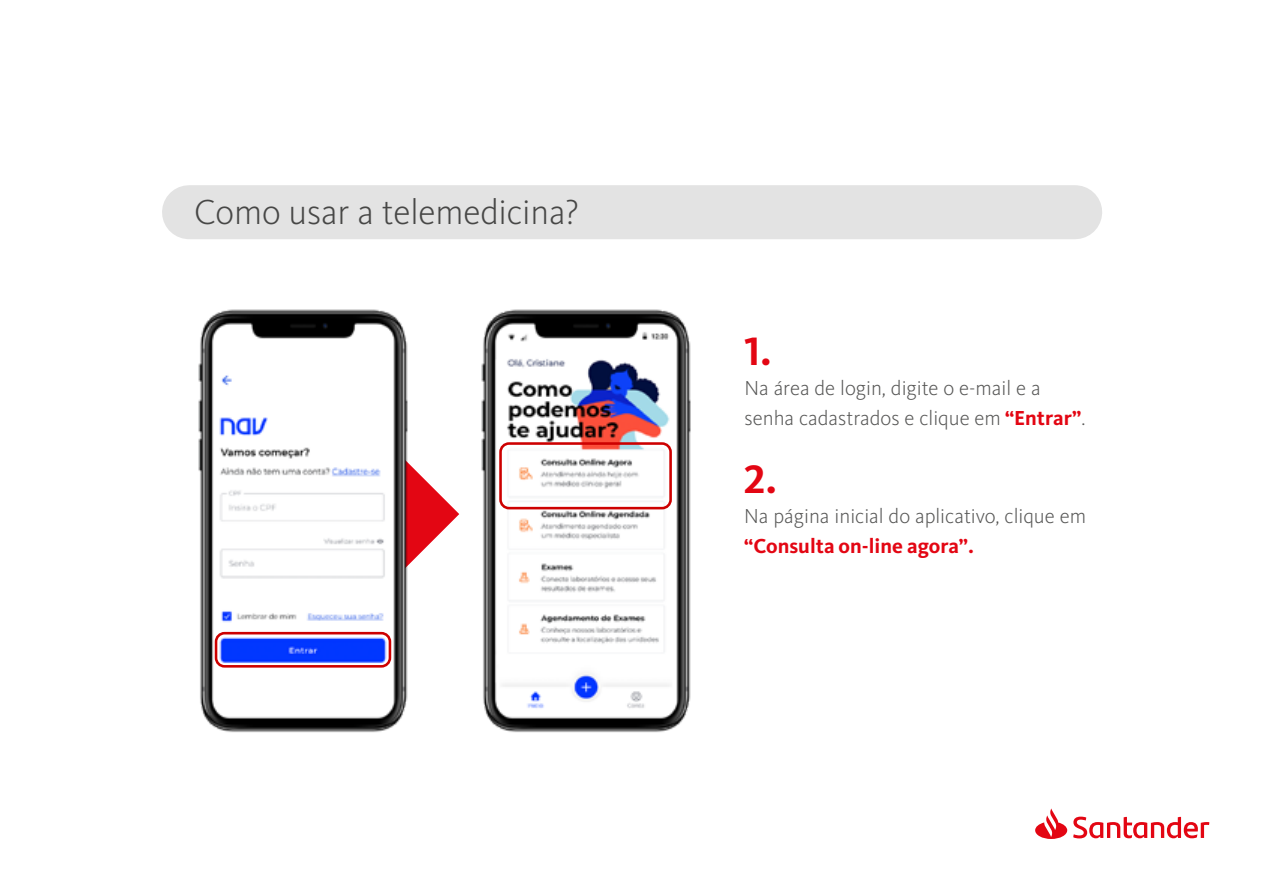
<style>
.page{position:relative;width:1263px;height:893px;background:#fff}
.page>*{position:absolute;margin:0;border:0;box-sizing:border-box;transform-origin:0 0}
.t1{font:700 41.1px "Kievit OT";color:#e30613}
.t2{font:300 36px "Kievit OT";letter-spacing:-.005em;color:#474746}
.t3{font:300 21px/30px "Kievit OT";color:#575756}
.t4{font:700 21px "Kievit OT";color:#e30613}
.s1{font-weight:700;color:#e30613}
</style>
<div class="page">
<img style="left:198px;top:309px;width:181px;height:424px">
<img style="left:379px;top:309px;width:312px;height:424px">
<div style="left:499px;top:442px;width:173px;height:67px;border:3px solid #cd0000;border-radius:9px"></div>
<div style="left:189px;top:185px;width:886px;height:54px;background:#e3e3e3"></div>
<div style="left:215px;top:632px;width:176px;height:36px;border:3px solid #cd0000;border-radius:9px"></div>
<svg style="left:1035px;top:808px;width:174px;height:31px"></svg>
<h2 class="t2" style="left:194px;top:192px;width:387px">Como usar a telemedicina?</h2>
<h1 class="t1" style="left:744px;top:326px;width:29px">1.</h1>
<p class="t3" style="left:744px;top:374px;width:342px">Na área de login, digite o e-mail e a senha cadastrados e clique em <span class="s1">“Entrar”</span>.</p>
<h1 class="t1" style="left:744px;top:455px;width:34px">2.</h1>
<p class="t3" style="left:744px;top:502px;width:343px">Na página inicial do aplicativo, clique em</p>
<p class="t4" style="left:744px;top:534px;width:231px">“Consulta on-line agora”.</p>
</div>
